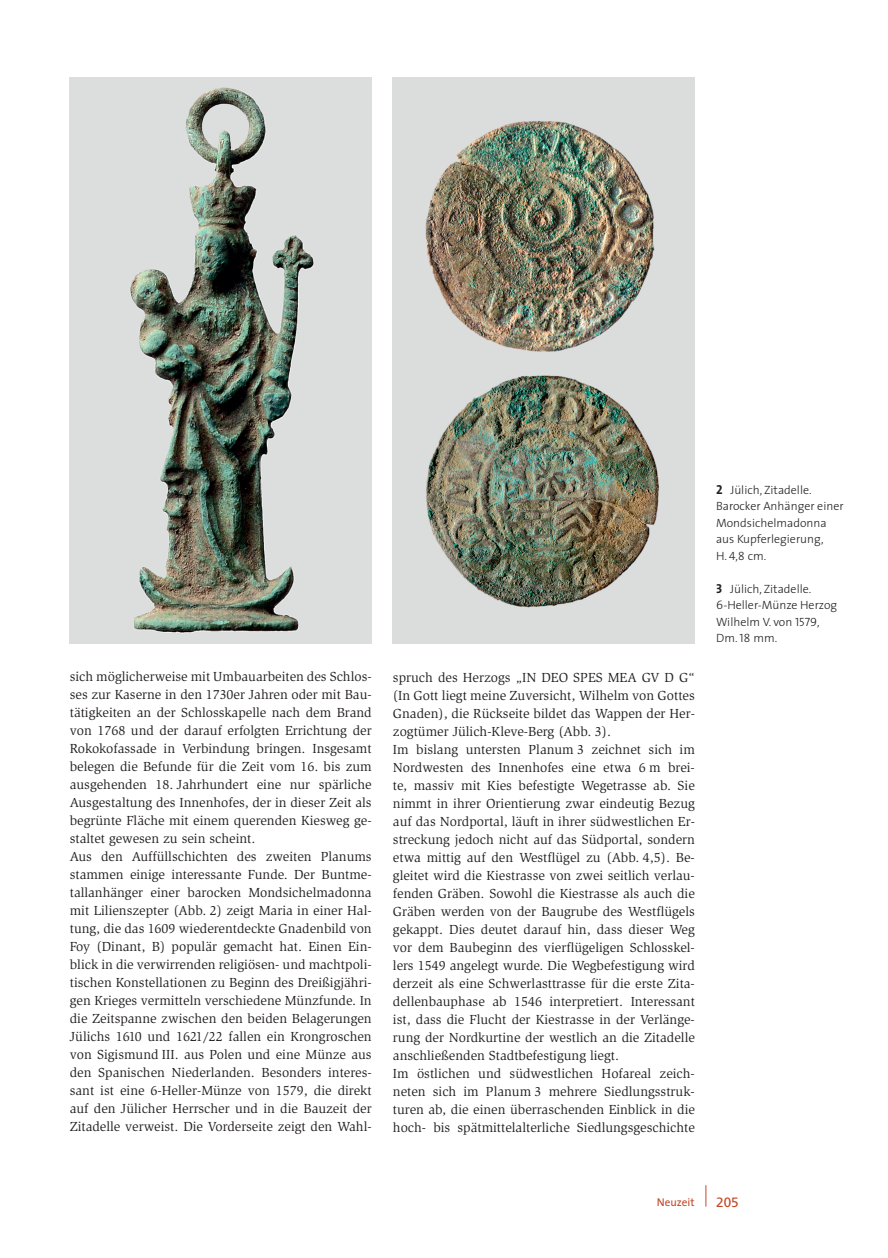
<style>
.page{position:relative;width:888px;height:1258px;background:#fff}
.page>*{position:absolute;margin:0;border:0;box-sizing:border-box;transform-origin:0 0}
.t1{font:13.5px/18px "Slimbach";color:#231f20}
.t2{font:13.5px "Frutiger CE";color:#c44725}
.t3{font:300 12px/16.5px "The Sans";color:#231f20}
.t4{font:11.25px "The Sans";color:#c44725}
.s1{font-family:"The Sans Bold Caps";font-weight:400;font-size:13.05px}
.s2{font-family:"The Sans Light Caps";font-weight:400}
</style>
<div class="page">
<svg style="left:705px;top:1185px;width:1px;height:21px"></svg>
<img style="left:70px;top:78px;width:302px;height:565px">
<img style="left:393px;top:77px;width:302px;height:566px">
<p class="t1" style="left:70px;top:668px;width:303px">sich möglicherweise mit Umbauarbeiten des Schlos&shy;ses zur Kaserne in den 1730er Jahren oder mit Bau&shy;tätigkeiten an der Schlosskapelle nach dem Brand von 1768 und der darauf erfolgten Errichtung der Rokokofassade in Verbindung bringen. Insgesamt belegen die Befunde für die Zeit vom 16. bis zum ausgehenden 18. Jahrhundert eine nur spärliche Ausgestaltung des Innenhofes, der in dieser Zeit als begrünte Fläche mit einem querenden Kiesweg ge&shy;staltet gewesen zu sein scheint.<br>Aus den Auffüllschichten des zweiten Planums stammen einige interessante Funde. Der Buntme&shy;tallanhänger einer barocken Mondsichelmadonna mit Lilienszepter (Abb. 2) zeigt Maria in einer Hal&shy;tung, die das 1609 wiederentdeckte Gnadenbild von Foy (Dinant, B) populär gemacht hat. Einen Ein&shy;blick in die verwirrenden religiösen- und machtpoli&shy;tischen Konstellationen zu Beginn des Dreißigjähri&shy;gen Krieges vermitteln verschiedene Münzfunde. In die Zeitspanne zwischen den beiden Belagerungen Jülichs 1610 und 1621/22 fallen ein Krongroschen von Sigismund III. aus Polen und eine Münze aus den Spanischen Niederlanden. Besonders interes&shy;sant ist eine 6-Heller-Münze von 1579, die direkt auf den Jülicher Herrscher und in die Bauzeit der Zitadelle verweist. Die Vorderseite zeigt den Wahl-</p>
<p class="t1" style="left:393px;top:668px;width:303px">spruch des Herzogs „IN DEO SPES MEA GV D G“ (In Gott liegt meine Zuversicht, Wilhelm von Gottes Gnaden), die Rückseite bildet das Wappen der Her&shy;zogtümer Jülich-Kleve-Berg (Abb. 3).<br>Im bislang untersten Planum 3 zeichnet sich im Nordwesten des Innenhofes eine etwa 6 m brei&shy;te, massiv mit Kies befestigte Wegetrasse ab. Sie nimmt in ihrer Orientierung zwar eindeutig Bezug auf das Nordportal, läuft in ihrer südwestlichen Er&shy;streckung jedoch nicht auf das Südportal, sondern etwa mittig auf den Westflügel zu (Abb. 4,5). Be&shy;gleitet wird die Kiestrasse von zwei seitlich verlau&shy;fenden Gräben. Sowohl die Kiestrasse als auch die Gräben werden von der Baugrube des Westflügels gekappt. Dies deutet darauf hin, dass dieser Weg vor dem Baubeginn des vierflügeligen Schlosskel&shy;lers 1549 angelegt wurde. Die Wegbefestigung wird derzeit als eine Schwerlasttrasse für die erste Zita&shy;dellenbauphase ab 1546 interpretiert. Interessant ist, dass die Flucht der Kiestrasse in der Verlänge&shy;rung der Nordkurtine der westlich an die Zitadelle anschließenden Stadtbefestigung liegt.<br>Im östlichen und südwestlichen Hofareal zeich&shy;neten sich im Planum 3 mehrere Siedlungsstruk&shy;turen ab, die einen überraschenden Einblick in die hoch- bis spätmittelalterliche Siedlungsgeschichte</p>
<p class="t3" style="left:716px;top:481px;width:129px"><span class="s1">2</span> Jülich, Zitadelle.<br>Barocker Anhänger einer<br>Mondsichelmadonna aus Kupferlegierung,<br>H. <span class="s2">4,8</span> cm.</p>
<p class="t3" style="left:716px;top:580px;width:123px"><span class="s1">3</span> Jülich, Zitadelle.<br>6-Heller-Münze Herzog<br>Wilhelm V. von <span class="s2">1579</span>,<br>Dm. <span class="s2">18</span> mm.</p>
<p class="t4" style="left:657px;top:1193px;width:39px">Neuzeit</p>
<p class="t2" style="left:716px;top:1194px;width:24px">205</p>
</div>
